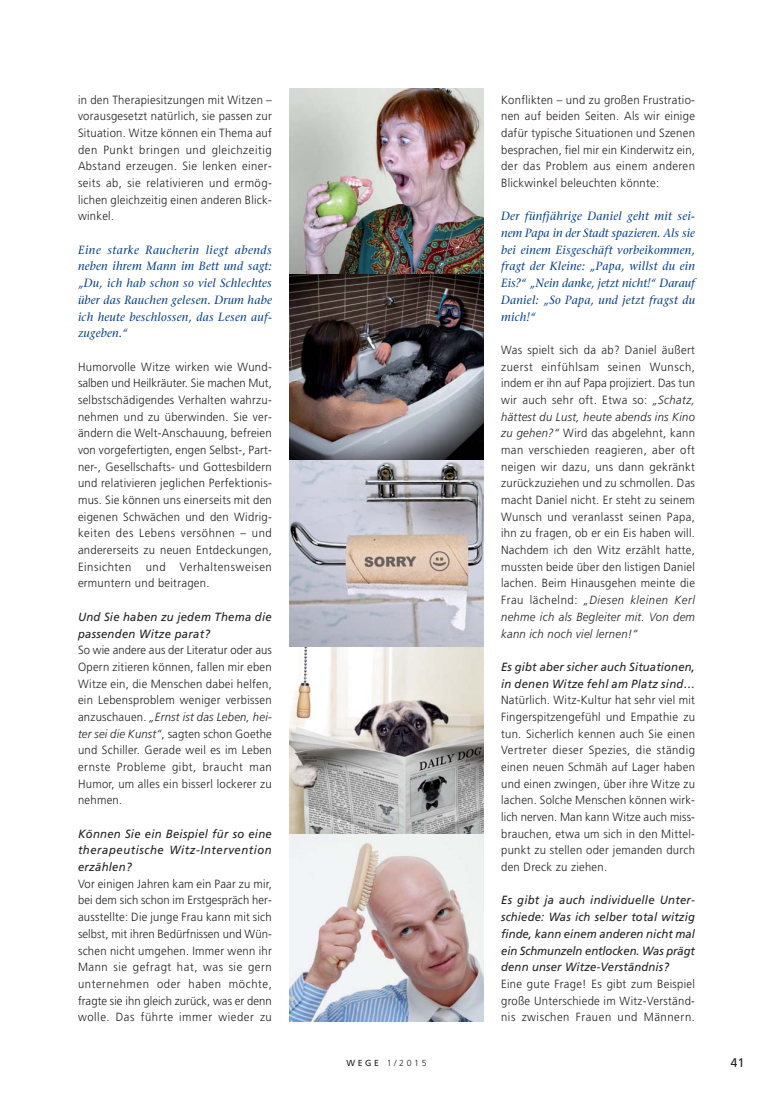
<style>
.page{position:relative;width:773px;height:1099px;background:#fff}
.page>*{position:absolute;margin:0;border:0;box-sizing:border-box;transform-origin:0 0}
.t1{font:12.5px "Frutiger";color:#231f20;scale:.95 1}
.t2{font:300 11.88px/16.6px "Frutiger";letter-spacing:.025em;color:#231f20;text-align:justify;scale:.95 1}
.t3{font:italic 500 11.88px/16.6px "Stone Serif Std";letter-spacing:.025em;color:#023e88;text-align:justify;scale:.95 1}
.t4{font:italic 11.88px/16.6px "Frutiger";letter-spacing:.025em;color:#231f20;scale:.95 1}
.t5{font:300 8.75px "Frutiger";color:#231f20}
.s1{font-style:italic}
.s2{font-weight:400}
</style>
<div class="page">
<img style="left:289px;top:89px;width:194px;height:931px">
<p class="t2" style="left:78px;top:92px;width:205px">in den Therapiesitzungen mit Witzen – vorausgesetzt natürlich, sie passen zur Situation. Witze können ein Thema auf den Punkt bringen und gleichzeitig Abstand erzeugen. Sie lenken einer&shy;seits ab, sie relativieren und ermög&shy;lichen gleichzeitig einen anderen Blick&shy;winkel.</p>
<p class="t3" style="left:78px;top:242px;width:205px">Eine starke Raucherin liegt abends neben ihrem Mann im Bett und sagt: „Du, ich hab schon so viel Schlechtes über das Rauchen gelesen. Drum habe ich heute beschlossen, das Lesen auf&shy;zugeben.“</p>
<p class="t2" style="left:78px;top:359px;width:205px">Humorvolle Witze wirken wie Wund&shy;salben und Heilkräuter. Sie machen Mut, selbstschädigendes Verhalten wahrzu&shy;nehmen und zu überwinden. Sie ver&shy;ändern die Welt-Anschauung, befreien von vorgefertigten, engen Selbst-, Part&shy;ner-, Gesellschafts- und Gottesbildern und relativieren jeglichen Perfektionis&shy;mus. Sie können uns einerseits mit den eigenen Schwächen und den Widrig&shy;keiten des Lebens versöhnen – und andererseits zu neuen Entdeckungen, Einsichten und Verhaltensweisen ermuntern und beitragen.</p>
<p class="t4" style="left:78px;top:609px;width:205px">Und Sie haben zu jedem Thema die passenden Witze parat?</p>
<p class="t2" style="left:78px;top:642px;width:205px">So wie andere aus der Literatur oder aus Opern zitieren können, fallen mir eben Witze ein, die Menschen dabei helfen, ein Lebensproblem weniger verbissen anzuschauen. <span class="s1">„Ernst ist das Leben, hei&shy;ter sei die Kunst“</span>, sagten schon Goethe und Schiller. Gerade weil es im Leben ernste Probleme gibt, braucht man Humor, um alles ein bisserl lockerer zu nehmen.</p>
<p class="t4" style="left:78px;top:826px;width:205px;text-align:justify">Können Sie ein Beispiel für so eine therapeutische Witz-Intervention erzählen?</p>
<p class="t2" style="left:78px;top:876px;width:205px">Vor einigen Jahren kam ein Paar zu mir, bei dem sich schon im Erstgespräch her&shy;ausstellte: Die junge Frau kann mit sich selbst, mit ihren Bedürfnissen und Wün&shy;schen nicht umgehen. Immer wenn ihr Mann sie gefragt hat, was sie gern unternehmen oder haben möchte, fragte sie ihn gleich zurück, was er denn wolle. Das führte immer wieder zu</p>
<p class="t2" style="left:501px;top:92px;width:205px">Konflikten – und zu großen Frustratio&shy;nen auf beiden Seiten. Als wir einige dafür typische Situationen und Szenen besprachen, fiel mir ein Kinderwitz ein, der das Problem aus einem anderen Blickwinkel beleuchten könnte:</p>
<p class="t3" style="left:501px;top:209px;width:205px">Der fünfjährige Daniel geht mit sei&shy;nem Papa in der Stadt spazieren. Als sie bei einem Eisgeschäft vorbeikommen, fragt der Kleine: „Papa, willst du ein Eis?“ „Nein danke, jetzt nicht!“ Darauf Daniel: „So Papa, und jetzt fragst du mich!“</p>
<p class="t2" style="left:501px;top:342px;width:205px">Was spielt sich da ab? Daniel äußert zuerst einfühlsam seinen Wunsch, indem er ihn auf Papa projiziert. Das tun wir auch sehr oft. Etwa so: <span class="s1">„Schatz, hättest du Lust, heute abends ins Kino zu gehen?“</span> Wird das abgelehnt, kann man verschieden reagieren, aber oft neigen wir dazu, uns dann gekränkt zurückzuziehen und zu schmollen. Das macht Daniel nicht. Er steht zu seinem Wunsch und veranlasst seinen Papa, ihn zu fragen, ob er ein Eis haben will.<br>Nachdem ich den Witz erzählt hatte, mussten beide über den listigen Daniel lachen. Beim Hinausgehen meinte die Frau lächelnd: <span class="s1">„Diesen kleinen Kerl nehme ich als Begleiter mit. Von dem kann ich noch viel lernen!“</span></p>
<p class="t4" style="left:501px;top:659px;width:205px">Es gibt aber sicher auch Situationen, in denen Witze fehl am Platz sind…</p>
<p class="t2" style="left:501px;top:692px;width:205px">Natürlich. Witz-Kultur hat sehr viel mit Fingerspitzengefühl und Empathie zu tun. Sicherlich kennen auch Sie einen Vertreter dieser Spezies, die ständig einen neuen Schmäh auf Lager haben und einen zwingen, über ihre Witze zu lachen. Solche Menschen können wirk&shy;lich nerven. Man kann Witze auch miss&shy;brauchen, etwa um sich in den Mittel&shy;punkt zu stellen oder jemanden durch den Dreck zu ziehen.</p>
<p class="t4" style="left:501px;top:892px;width:205px;text-align:justify">Es gibt ja auch individuelle Unter&shy;schiede: Was ich selber total witzig finde, kann einem anderen nicht mal ein Schmunzeln entlocken. Was prägt denn unser Witze-Verständnis?</p>
<p class="t2" style="left:501px;top:976px;width:205px">Eine gute Frage! Es gibt zum Beispiel große Unterschiede im Witz-Verständ&shy;nis zwischen Frauen und Männern.</p>
<p class="t5" style="left:346px;top:1059px;width:82px"><span class="s2">WEGE</span> 1/2015</p>
<p class="t1" style="left:730px;top:1057px;width:16px">41</p>
</div>
